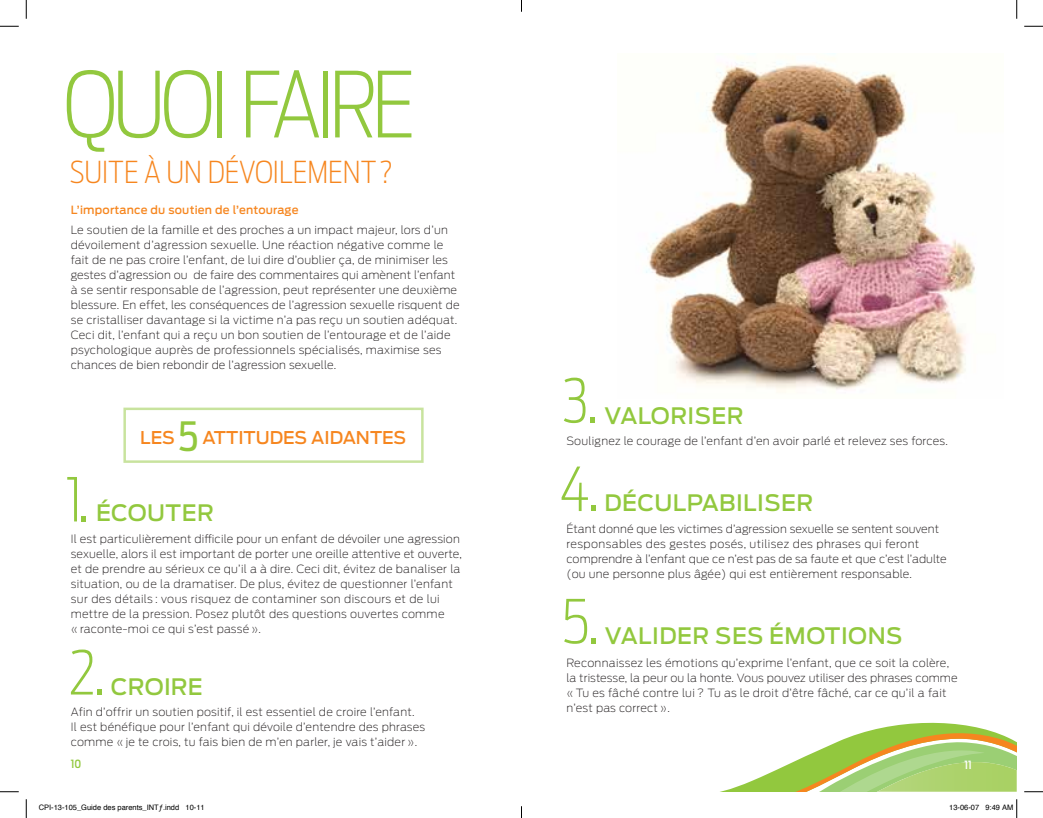
<style>
.page{position:relative;width:1043px;height:818px;background:#fff}
.page>*{position:absolute;margin:0;border:0;box-sizing:border-box;transform-origin:0 0}
.t1{font:200 90px "Antenna Cond";letter-spacing:-.055em;color:#92c83e}
.t2{font:200 60px "Antenna Cond";color:#92c83e}
.t3{font:40px "Antenna Cond";color:#92c83e}
.t4{font:200 30px "Antenna Cond";color:#f6861f}
.t5{font:500 22.5px "Antenna";letter-spacing:.02em;color:#92c83e}
.t6{font:500 17.5px "Antenna";color:#f6861f}
.t7{font:200 11.25px/15px "Antenna";letter-spacing:.015em;color:#231f20}
.t8{font:500 11.25px "Antenna";letter-spacing:.02em;color:#f6861f}
.t9{font:500 11.25px "Antenna Cond";color:#92c83e}
.t10{font:500 11.25px "Antenna Cond";color:#fff}
.t11{font:7.5px "Helvetica";color:#000}
</style>
<div class="page">
<svg style="left:723px;top:722px;width:293px;height:69px"></svg>
<img style="left:646px;top:56px;width:330px;height:337px">
<svg style="left:0;top:25px;width:19px;height:2px"></svg>
<svg style="left:1024px;top:25px;width:18px;height:2px"></svg>
<svg style="left:0;top:791px;width:19px;height:1px"></svg>
<svg style="left:1024px;top:791px;width:18px;height:1px"></svg>
<svg style="left:25px;top:0;width:2px;height:19px"></svg>
<svg style="left:25px;top:799px;width:2px;height:19px"></svg>
<svg style="left:1016px;top:0;width:1px;height:19px"></svg>
<svg style="left:1016px;top:799px;width:1px;height:19px"></svg>
<svg style="left:521px;top:806px;width:1px;height:12px"></svg>
<h1 class="t1" style="left:63px;top:51px;width:354px">QUOI FAIRE</h1>
<h3 class="t4" style="left:70px;top:154px;width:325px">SUITE À UN DÉVOILEMENT?</h3>
<p class="t8" style="left:71px;top:203px;width:229px">L’importance du soutien de l’entourage</p>
<p class="t7" style="left:71px;top:222px;width:390px">Le soutien de la famille et des proches a un impact majeur, lors d’un dévoilement d’agression sexuelle. Une réaction négative comme le fait de ne pas croire l’enfant, de lui dire d’oublier ça, de minimiser les gestes d’agression ou de faire des commentaires qui amènent l’enfant à se sentir responsable de l’agression, peut représenter une deuxième blessure. En effet, les conséquences de l’agression sexuelle risquent de se cristalliser davantage si la victime n’a pas reçu un soutien adéquat.<br>Ceci dit, l’enfant qui a reçu un bon soutien de l’entourage et de l’aide psychologique auprès de professionnels spécialisés, maximise ses chances de bien rebondir de l’agression sexuelle.</p>
<h3 class="t6" style="left:140px;top:426px;width:23px">Les</h3>
<h3 class="t3" style="left:178px;top:412px;width:22px">5</h3>
<h3 class="t6" style="left:202px;top:426px;width:13px">attitudes</h3>
<h3 class="t6" style="left:311px;top:426px;width:13px">aidantes</h3>
<h2 class="t2" style="left:561px;top:365px;width:38px">3.</h2>
<h3 class="t5" style="left:604px;top:402px;width:141px">VALORISER</h3>
<p class="t7" style="left:566px;top:433px;width:383px">Soulignez le courage de l’enfant d’en avoir parlé et relevez ses forces.</p>
<h2 class="t2" style="left:559px;top:453px;width:41px">4.</h2>
<h2 class="t2" style="left:66px;top:464px;width:25px">1.</h2>
<h3 class="t5" style="left:604px;top:489px;width:210px">DÉCULPABILISER</h3>
<h3 class="t5" style="left:96px;top:499px;width:119px">ÉCOUTER</h3>
<p class="t7" style="left:71px;top:531px;width:392px">Il est particulièrement difficile pour un enfant de dévoiler une agression sexuelle, alors il est important de porter une oreille attentive et ouverte, et de prendre au sérieux ce qu’il a à dire. Ceci dit, évitez de banaliser la situation, ou de la dramatiser. De plus, évitez de questionner l’enfant sur des détails : vous risquez de contaminer son discours et de lui mettre de la pression. Posez plutôt des questions ouvertes comme<br>« raconte-moi ce qui s’est passé ».</p>
<p class="t7" style="left:566px;top:522px;width:381px">Étant donné que les victimes d’agression sexuelle se sentent souvent responsables des gestes posés, utilisez des phrases qui feront comprendre à l’enfant que ce n’est pas de sa faute et que c’est l’adulte (ou une personne plus âgée) qui est entièrement responsable.</p>
<h2 class="t2" style="left:561px;top:585px;width:39px">5.</h2>
<h3 class="t5" style="left:605px;top:622px;width:299px">VALIDER SES ÉMOTIONS</h3>
<h2 class="t2" style="left:68px;top:636px;width:38px">2.</h2>
<h3 class="t5" style="left:111px;top:673px;width:93px">CROIRE</h3>
<p class="t7" style="left:71px;top:704px;width:356px">Afin d’offrir un soutien positif, il est essentiel de croire l’enfant.<br>Il est bénéfique pour l’enfant qui dévoile d’entendre des phrases comme « je te crois, tu fais bien de m’en parler, je vais t’aider ».</p>
<p class="t7" style="left:566px;top:655px;width:392px">Reconnaissez les émotions qu’exprime l’enfant, que ce soit la colère, la tristesse, la peur ou la honte. Vous pouvez utiliser des phrases comme « Tu es fâché contre lui ? Tu as le droit d’être fâché, car ce qu’il a fait n’est pas correct ».</p>
<p class="t9" style="left:71px;top:757px;width:12px">10</p>
<p class="t10" style="left:964px;top:757px;width:9px">11</p>
<p class="t11" style="left:39px;top:802px;width:167px">CPI-13-105_Guide des parents_INTƒ.indd 10-11</p>
<p class="t11" style="left:949px;top:802px;width:66px">13-06-07 9:49 AM</p>
</div>
